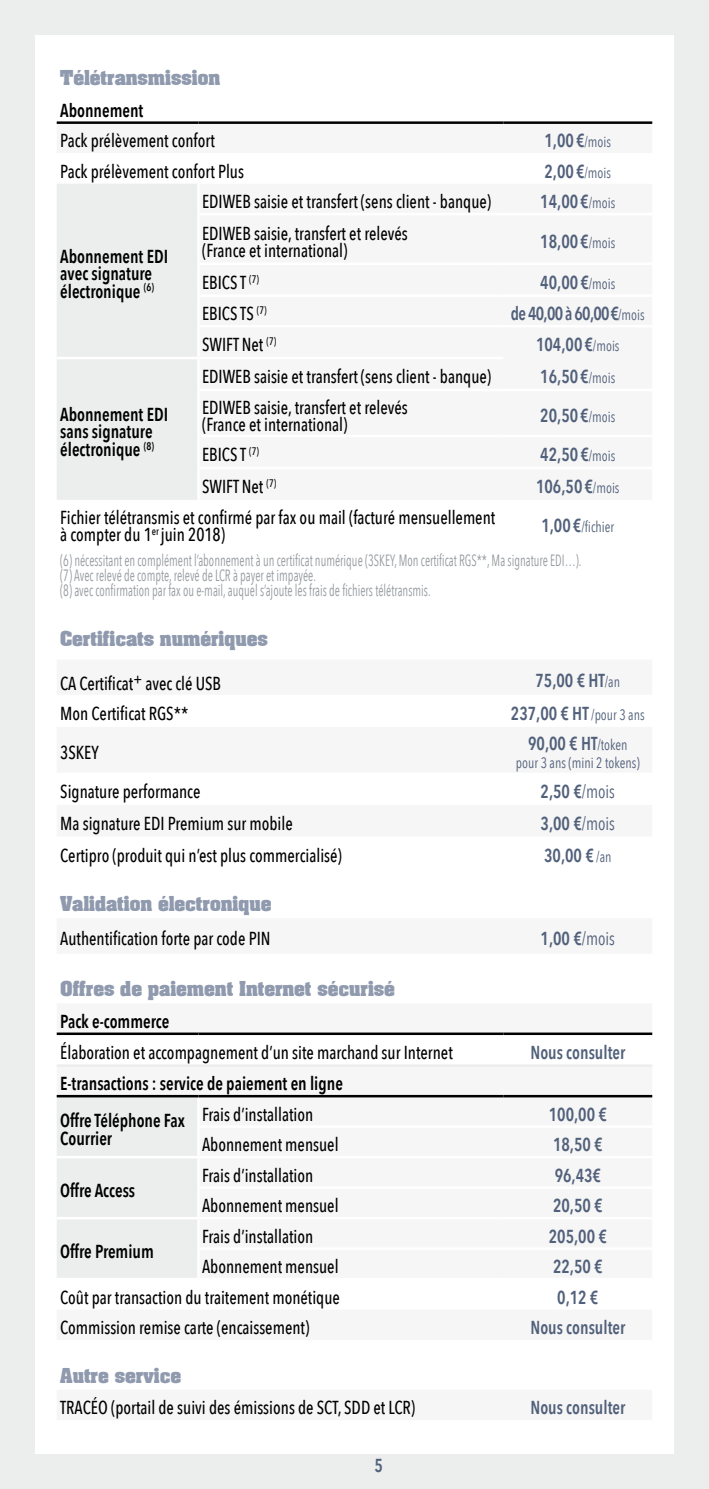
<style>
.page{position:relative;width:709px;height:1489px;background:#fff}
.page>*{position:absolute;margin:0;border:0;box-sizing:border-box;transform-origin:0 0}
.t1{font:500 18.75px/17.5px "Avenir Next Condensed";color:#000;scale:.9 1}
.t2{font:600 18.75px "Avenir Next Condensed";color:#52617b;scale:.9 1}
.t3{font:600 18.75px/17.5px "Avenir Next Condensed";color:#000;scale:.9 1}
.t4{font:700 17.5px "Archer";color:#909aae}
.t5{font:16.25px/15px "Avenir Next Condensed";color:#969b9f;scale:.75 1}
.t6{font:15px "Avenir Next Condensed";color:#52617b;scale:.9 1}
.s1{font-weight:400;font-size:15px}
.s2{font-weight:600;font-size:18.75px}
.s3{font-weight:400}
</style>
<div class="page">
<div style="left:0;top:0;width:709px;height:1488px;background:#eceded"></div>
<div style="left:35px;top:35px;width:638px;height:1418px;background:#fff"></div>
<svg style="left:57px;top:184px;width:141px;height:1093px"></svg>
<hr style="left:197px;top:184px;width:3px;height:29px;background:#fff">
<hr style="left:197px;top:213px;width:306px;height:2px;background:#fff">
<hr style="left:197px;top:215px;width:3px;height:47px;background:#fff">
<hr style="left:197px;top:262px;width:306px;height:3px;background:#fff">
<hr style="left:197px;top:265px;width:3px;height:29px;background:#fff">
<hr style="left:197px;top:294px;width:306px;height:3px;background:#fff">
<hr style="left:197px;top:297px;width:3px;height:28px;background:#fff">
<hr style="left:197px;top:325px;width:306px;height:2px;background:#fff">
<hr style="left:197px;top:327px;width:3px;height:30px;background:#fff">
<hr style="left:197px;top:359px;width:3px;height:30px;background:#fff">
<hr style="left:197px;top:389px;width:306px;height:2px;background:#fff">
<hr style="left:197px;top:391px;width:3px;height:44px;background:#fff">
<hr style="left:197px;top:435px;width:306px;height:2px;background:#fff">
<hr style="left:197px;top:437px;width:3px;height:29px;background:#fff">
<hr style="left:197px;top:466px;width:306px;height:3px;background:#fff">
<hr style="left:197px;top:469px;width:3px;height:31px;background:#fff">
<hr style="left:197px;top:1097px;width:3px;height:28px;background:#fff">
<hr style="left:197px;top:1125px;width:306px;height:2px;background:#fff">
<hr style="left:197px;top:1127px;width:3px;height:28px;background:#fff">
<hr style="left:197px;top:1158px;width:3px;height:28px;background:#fff">
<hr style="left:197px;top:1186px;width:306px;height:2px;background:#fff">
<hr style="left:197px;top:1188px;width:3px;height:28px;background:#fff">
<hr style="left:197px;top:1219px;width:3px;height:28px;background:#fff">
<hr style="left:197px;top:1247px;width:306px;height:2px;background:#fff">
<hr style="left:197px;top:1249px;width:3px;height:28px;background:#fff">
<hr style="left:57px;top:357px;width:141px;height:2px;background:#fff">
<hr style="left:57px;top:121px;width:141px;height:3px;background:#000">
<hr style="left:198px;top:121px;width:305px;height:3px;background:#000">
<hr style="left:503px;top:121px;width:149px;height:3px;background:#000">
<hr style="left:57px;top:1032px;width:141px;height:2px;background:#000">
<hr style="left:198px;top:1032px;width:305px;height:2px;background:#000">
<hr style="left:503px;top:1032px;width:149px;height:2px;background:#000">
<hr style="left:57px;top:1064px;width:141px;height:2px;background:#eceded">
<hr style="left:198px;top:1064px;width:305px;height:2px;background:#eceded">
<hr style="left:503px;top:1064px;width:149px;height:2px;background:#eceded">
<hr style="left:57px;top:1094px;width:141px;height:3px;background:#000">
<hr style="left:198px;top:1094px;width:305px;height:3px;background:#000">
<hr style="left:503px;top:1094px;width:149px;height:3px;background:#000">
<hr style="left:57px;top:1155px;width:141px;height:3px;background:#fff">
<hr style="left:57px;top:1216px;width:141px;height:3px;background:#fff">
<p class="t4" style="left:60px;top:64px;width:161px">Télétransmission</p>
<p class="t3" style="left:60px;top:101px;width:94px">Abonnement</p>
<p class="t1" style="left:60px;top:132px;width:173px">Pack prélèvement confort</p>
<p class="t2" style="left:544px;top:124px;width:75px">1,00€<span class="s1">/mois</span></p>
<p class="t1" style="left:60px;top:162px;width:206px">Pack prélèvement confort Plus</p>
<p class="t2" style="left:544px;top:155px;width:75px">2,00€<span class="s1">/mois</span></p>
<p class="t3" style="left:60px;top:247px;width:121px">Abonnement EDI avec signature électronique <sup>(6)</sup></p>
<p class="t1" style="left:202px;top:193px;width:323px">EDIWEB saisie et transfert (sens client - banque)</p>
<p class="t2" style="left:540px;top:185px;width:85px">14,00€<span class="s1">/mois</span></p>
<p class="t1" style="left:202px;top:224px;width:230px">EDIWEB saisie, transfert et relevés (France et international)</p>
<p class="t2" style="left:540px;top:225px;width:85px">18,00€<span class="s1">/mois</span></p>
<p class="t1" style="left:202px;top:274px;width:65px">EBICS T <sup>(7)</sup></p>
<p class="t2" style="left:540px;top:266px;width:85px">40,00€<span class="s1">/mois</span></p>
<p class="t1" style="left:202px;top:305px;width:73px">EBICS TS <sup>(7)</sup></p>
<p class="t2" style="left:511px;top:297px;width:150px">de 40,00 à 60,00€<span class="s1">/mois</span></p>
<p class="t1" style="left:202px;top:336px;width:84px">SWIFT Net <sup>(7)</sup></p>
<p class="t2" style="left:536px;top:329px;width:94px">104,00€<span class="s1">/mois</span></p>
<p class="t1" style="left:202px;top:368px;width:323px">EDIWEB saisie et transfert (sens client - banque)</p>
<p class="t2" style="left:540px;top:360px;width:85px">16,50€<span class="s1">/mois</span></p>
<p class="t1" style="left:202px;top:398px;width:230px">EDIWEB saisie, transfert et relevés (France et international)</p>
<p class="t2" style="left:540px;top:399px;width:85px">20,50€<span class="s1">/mois</span></p>
<p class="t1" style="left:202px;top:446px;width:65px">EBICS T <sup>(7)</sup></p>
<p class="t2" style="left:540px;top:438px;width:85px">42,50€<span class="s1">/mois</span></p>
<p class="t1" style="left:202px;top:478px;width:84px">SWIFT Net <sup>(7)</sup></p>
<p class="t2" style="left:536px;top:470px;width:94px">106,50€<span class="s1">/mois</span></p>
<p class="t1" style="left:60px;top:508px;width:485px">Fichier télétransmis et confirmé par fax ou mail (facturé mensuellement à compter du 1<sup>er</sup> juin 2018)</p>
<p class="t6" style="left:541px;top:514px;width:82px"><span class="s2">1,00 €</span>/fichier</p>
<p class="t5" style="left:60px;top:552px;width:696px">(6) nécessitant en complément l’abonnement à un certificat numérique (3SKEY, Mon certificat RGS**, Ma signature EDI…). (7) Avec relevé de compte, relevé de LCR à payer et impayée.<br>(8) avec confirmation par fax ou e-mail, auquel s’ajoute les frais de fichiers télétransmis.</p>
<p class="t4" style="left:60px;top:625px;width:209px">Certificats numériques</p>
<p class="t1" style="left:60px;top:674px;width:180px">CA Certificat<sup>+</sup> avec clé USB</p>
<p class="t2" style="left:535px;top:663px;width:95px">75,00 € HT<span class="s1">/an</span></p>
<p class="t1" style="left:60px;top:704px;width:144px">Mon Certificat RGS**</p>
<p class="t2" style="left:511px;top:697px;width:150px">237,00 € HT <span class="s1">/pour 3 ans</span></p>
<p class="t1" style="left:60px;top:743px;width:44px">3SKEY</p>
<p class="t2" style="left:528px;top:727px;width:112px">90,00 € HT<span class="s1">/token</span></p>
<p class="t6" style="left:516px;top:749px;width:139px">pour 3 ans (mini 2 tokens)</p>
<p class="t1" style="left:60px;top:782px;width:157px">Signature performance</p>
<p class="t2" style="left:540px;top:775px;width:84px">2,50 €<span class="s3">/mois</span></p>
<p class="t1" style="left:60px;top:814px;width:260px">Ma signature EDI Premium sur mobile</p>
<p class="t2" style="left:540px;top:807px;width:84px">3,00 €<span class="s3">/mois</span></p>
<p class="t1" style="left:60px;top:846px;width:314px">Certipro (produit qui n’est plus commercialisé)</p>
<p class="t2" style="left:544px;top:839px;width:76px">30,00 € <span class="s1">/an</span></p>
<p class="t4" style="left:60px;top:890px;width:213px">Validation électronique</p>
<p class="t1" style="left:60px;top:929px;width:235px">Authentification forte par code PIN</p>
<p class="t2" style="left:540px;top:922px;width:84px">1,00 €<span class="s3">/mois</span></p>
<p class="t4" style="left:60px;top:975px;width:336px">Offres de paiement Internet sécurisé</p>
<p class="t3" style="left:60px;top:1012px;width:123px">Pack e-commerce</p>
<p class="t1" style="left:60px;top:1043px;width:437px">Élaboration et accompagnement d’un site marchand sur Internet</p>
<p class="t2" style="left:530px;top:1036px;width:107px">Nous consulter</p>
<p class="t3" style="left:60px;top:1064px;width:315px;line-height:37px">E-transactions : service de paiement en ligne<br>Offre Téléphone Fax</p>
<p class="t3" style="left:60px;top:1128px;width:59px">Courrier</p>
<p class="t3" style="left:60px;top:405px;width:121px">Abonnement EDI sans signature électronique <sup>(8)</sup></p>
<p class="t1" style="left:202px;top:1105px;width:125px">Frais d’installation</p>
<p class="t2" style="left:549px;top:1097px;width:66px">100,00 €</p>
<p class="t1" style="left:202px;top:1135px;width:153px">Abonnement mensuel</p>
<p class="t2" style="left:553px;top:1128px;width:57px">18,50 €</p>
<p class="t3" style="left:60px;top:1181px;width:85px">Offre Access</p>
<p class="t1" style="left:202px;top:1166px;width:125px">Frais d’installation</p>
<p class="t2" style="left:554px;top:1158px;width:53px">96,43€</p>
<p class="t1" style="left:202px;top:1196px;width:153px">Abonnement mensuel</p>
<p class="t2" style="left:553px;top:1189px;width:57px">20,50 €</p>
<p class="t1" style="left:202px;top:1227px;width:125px">Frais d’installation</p>
<p class="t2" style="left:549px;top:1219px;width:66px">205,00 €</p>
<p class="t1" style="left:202px;top:1257px;width:153px">Abonnement mensuel</p>
<p class="t2" style="left:553px;top:1250px;width:57px">22,50 €</p>
<p class="t1" style="left:60px;top:1288px;width:312px">Coût par transaction du traitement monétique</p>
<p class="t2" style="left:557px;top:1280px;width:47px">0,12 €</p>
<p class="t1" style="left:60px;top:1318px;width:278px">Commission remise carte (encaissement)</p>
<p class="t2" style="left:530px;top:1311px;width:107px">Nous consulter</p>
<p class="t4" style="left:60px;top:1361px;width:122px">Autre service</p>
<p class="t1" style="left:60px;top:1398px;width:396px">TRACÉO (portail de suivi des émissions de SCT, SDD et LCR)</p>
<p class="t2" style="left:530px;top:1391px;width:107px">Nous consulter</p>
<p class="t3" style="left:60px;top:1241px;width:106px">Offre Premium</p>
<p class="t2" style="left:374px;top:1449px;width:11px">5</p>
</div>
